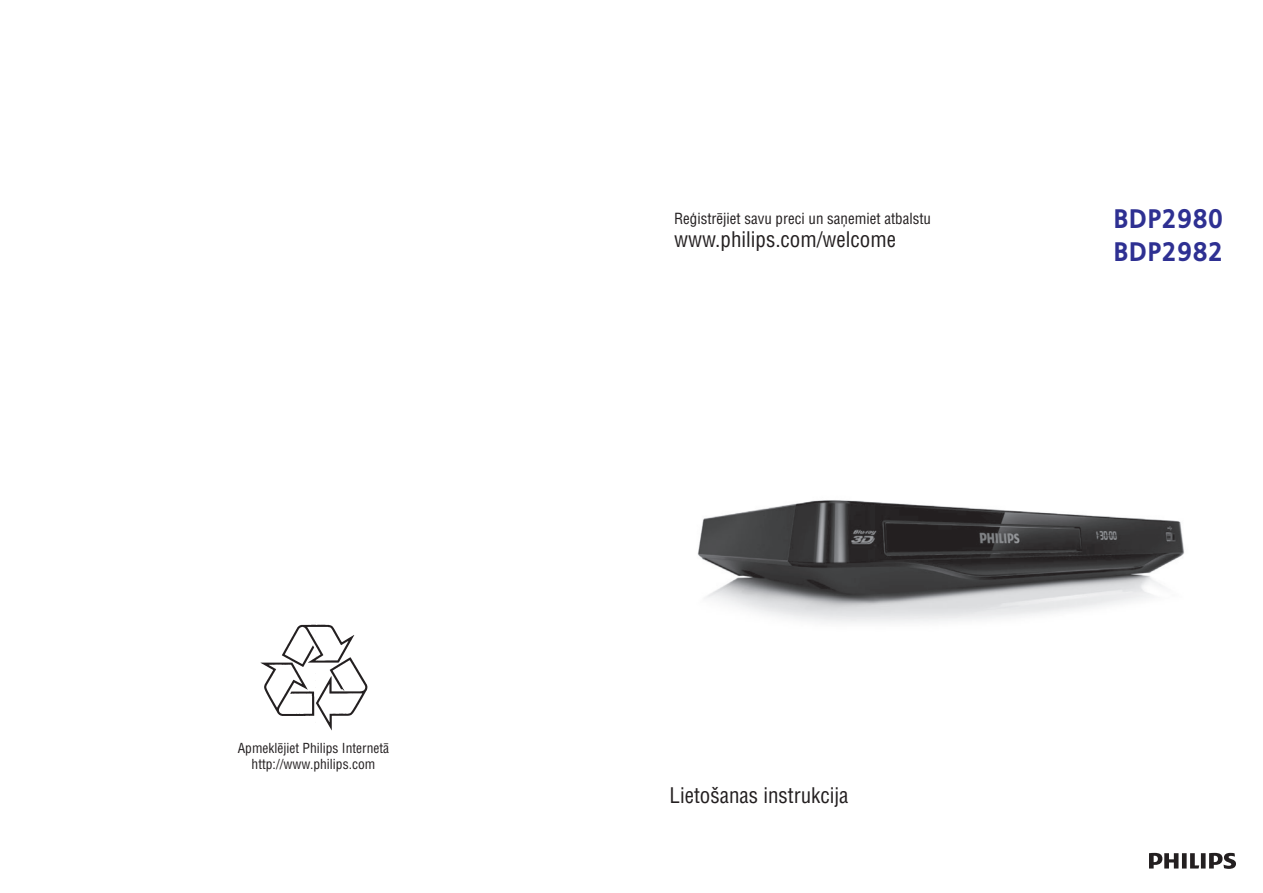
<style>
.page{position:relative;width:1263px;height:893px;background:#fff}
.page>*{position:absolute;margin:0;border:0;box-sizing:border-box;transform-origin:0 0}
.t1{font:700 27px/32.5px "Rim Humanist 777 BT";color:#2e3092}
.t2{font:21px "Rim Helvetica Condensed";color:#231f20}
.t3{font:15px "Rim Helvetica Condensed";color:#231f20}
.t4{font:13.5px/15.9px "Rim Helvetica Condensed";color:#231f20;text-align:center}
</style>
<div class="page">
<img style="left:260px;top:624px;width:108px;height:107px">
<svg style="left:1149px;top:853px;width:87px;height:16px"></svg>
<img style="left:697px;top:500px;width:487px;height:123px">
<p class="t4" style="left:238px;top:741px;width:153px">Apmeklçjiet Philips Internetâ http://www.philips.com</p>
<p class="t3" style="left:674px;top:212px;width:258px">Reìistrçjiet savu preci un saòemiet atbalstu</p>
<h2 class="t2" style="left:674px;top:231px;width:224px">www.philips.com/welcome</h2>
<h1 class="t1" style="left:1113px;top:203px;width:112px">BDP2980<br>BDP2982</h1>
<h2 class="t2" style="left:669px;top:788px;width:180px">Lietoðanas instrukcija</h2>
</div>
